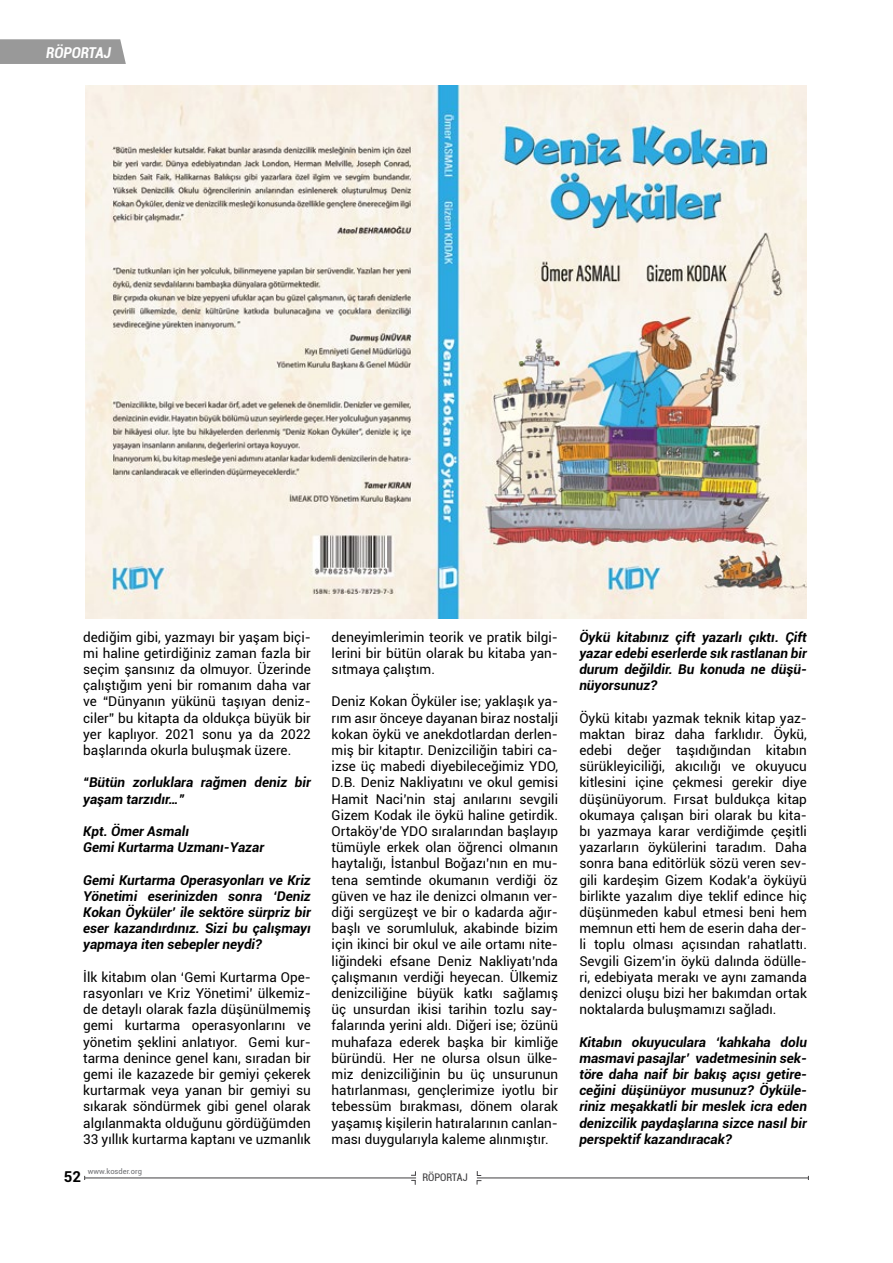
<style>
.page{position:relative;width:893px;height:1263px;background:#fff}
.page>*{position:absolute;margin:0;border:0;box-sizing:border-box;transform-origin:0 0}
.t1{font:italic 700 condensed 15px "Roboto";color:#fff}
.t2{font:700 15px "Roboto";color:#000}
.t3{font:13.5px/16.2px "Roboto";color:#000;text-align:justify}
.t4{font:italic 700 13.5px/16.2px "Roboto";color:#000;text-align:justify}
.t5{font:condensed 10.5px "Roboto";color:#414042}
.t6{font:7.5px "Roboto";color:#6d6e71}
</style>
<div class="page">
<img style="left:85px;top:85px;width:722px;height:534px">
<div style="left:0;top:39px;width:126px;height:25px;background:#999"></div>
<hr style="left:477px;top:1177px;width:331px;height:1px;background:#414042">
<hr style="left:85px;top:1177px;width:331px;height:1px;background:#414042">
<svg style="left:411px;top:1171px;width:5px;height:14px"></svg>
<svg style="left:477px;top:1171px;width:4px;height:13px"></svg>
<p class="t1" style="left:46px;top:42px;width:66px">RÖPORTAJ</p>
<p class="t3" style="left:83px;top:628px;width:229px">dediğim gibi, yazmayı bir yaşam biçi&shy;mi haline getirdiğiniz zaman fazla bir seçim şansınız da olmuyor. Üzerinde çalıştığım yeni bir romanım daha var ve “Dünyanın yükünü taşıyan deniz&shy;ciler” bu kitapta da oldukça büyük bir yer kaplıyor. 2021 sonu ya da 2022 başlarında okurla buluşmak üzere.</p>
<p class="t4" style="left:83px;top:774px;width:229px">“Bütün zorluklara rağmen deniz bir yaşam tarzıdır…”</p>
<p class="t4" style="left:83px;top:823px;width:182px">Kpt. Ömer Asmalı<br>Gemi Kurtarma Uzmanı-Yazar</p>
<p class="t4" style="left:83px;top:871px;width:229px">Gemi Kurtarma Operasyonları ve Kriz Yönetimi eserinizden sonra ‘Deniz Kokan Öyküler’ ile sektöre sürpriz bir eser kazandırdınız. Sizi bu çalışmayı yapmaya iten sebepler neydi?</p>
<p class="t3" style="left:83px;top:968px;width:229px">İlk kitabım olan ‘Gemi Kurtarma Ope&shy;rasyonları ve Kriz Yönetimi’ ülkemiz&shy;de detaylı olarak fazla düşünülmemiş gemi kurtarma operasyonlarını ve yönetim şeklini anlatıyor. Gemi kur&shy;tarma denince genel kanı, sıradan bir gemi ile kazazede bir gemiyi çekerek kurtarmak veya yanan bir gemiyi su sıkarak söndürmek gibi genel olarak algılanmakta olduğunu gördüğümden 33 yıllık kurtarma kaptanı ve uzmanlık</p>
<p class="t2" style="left:64px;top:1165px;width:19px">52</p>
<p class="t6" style="left:88px;top:1166px;width:56px">www.kosder.org</p>
<p class="t3" style="left:332px;top:628px;width:228px">deneyimlerimin teorik ve pratik bilgi&shy;lerini bir bütün olarak bu kitaba yan&shy;sıtmaya çalıştım.</p>
<p class="t3" style="left:332px;top:693px;width:228px">Deniz Kokan Öyküler ise; yaklaşık ya&shy;rım asır önceye dayanan biraz nostalji kokan öykü ve anekdotlardan derlen&shy;miş bir kitaptır. Denizciliğin tabiri ca&shy;izse üç mabedi diyebileceğimiz YDO, D.B. Deniz Nakliyatını ve okul gemisi Hamit Naci’nin staj anılarını sevgili Gizem Kodak ile öykü haline getirdik.<br>Ortaköy’de YDO sıralarından başlayıp tümüyle erkek olan öğrenci olmanın haytalığı, İstanbul Boğazı’nın en mu&shy;tena semtinde okumanın verdiği öz güven ve haz ile denizci olmanın ver&shy;diği sergüzeşt ve bir o kadarda ağır&shy;başlı ve sorumluluk, akabinde bizim için ikinci bir okul ve aile ortamı nite&shy;liğindeki efsane Deniz Nakliyatı’nda çalışmanın verdiği heyecan. Ülkemiz denizciliğine büyük katkı sağlamış üç unsurdan ikisi tarihin tozlu say&shy;falarında yerini aldı. Diğeri ise; özünü muhafaza ederek başka bir kimliğe büründü. Her ne olursa olsun ülke&shy;miz denizciliğinin bu üç unsurunun hatırlanması, gençlerimize iyotlu bir tebessüm bırakması, dönem olarak yaşamış kişilerin hatıralarının canlan&shy;ması duygularıyla kaleme alınmıştır.</p>
<p class="t5" style="left:422px;top:1170px;width:47px">RÖPORTAJ</p>
<p class="t4" style="left:579px;top:628px;width:229px">Öykü kitabınız çift yazarlı çıktı. Çift yazar edebi eserlerde sık rastlanan bir durum değildir. Bu konuda ne düşü&shy;nüyorsunuz?</p>
<p class="t3" style="left:579px;top:709px;width:229px">Öykü kitabı yazmak teknik kitap yaz&shy;maktan biraz daha farklıdır. Öykü, edebi değer taşıdığından kitabın sürükleyiciliği, akıcılığı ve okuyucu kitlesini içine çekmesi gerekir diye düşünüyorum. Fırsat buldukça kitap okumaya çalışan biri olarak bu kita&shy;bı yazmaya karar verdiğimde çeşitli yazarların öykülerini taradım. Daha sonra bana editörlük sözü veren sev&shy;gili kardeşim Gizem Kodak’a öyküyü birlikte yazalım diye teklif edince hiç düşünmeden kabul etmesi beni hem memnun etti hem de eserin daha der&shy;li toplu olması açısından rahatlattı.<br>Sevgili Gizem’in öykü dalında ödülle&shy;ri, edebiyata merakı ve aynı zamanda denizci oluşu bizi her bakımdan ortak noktalarda buluşmamızı sağladı.</p>
<p class="t4" style="left:579px;top:1033px;width:229px">Kitabın okuyuculara ‘kahkaha dolu masmavi pasajlar’ vadetmesinin sek&shy;töre daha naif bir bakış açısı getire&shy;ceğini düşünüyor musunuz? Öyküle&shy;riniz meşakkatli bir meslek icra eden denizcilik paydaşlarına sizce nasıl bir perspektif kazandıracak?</p>
</div>
